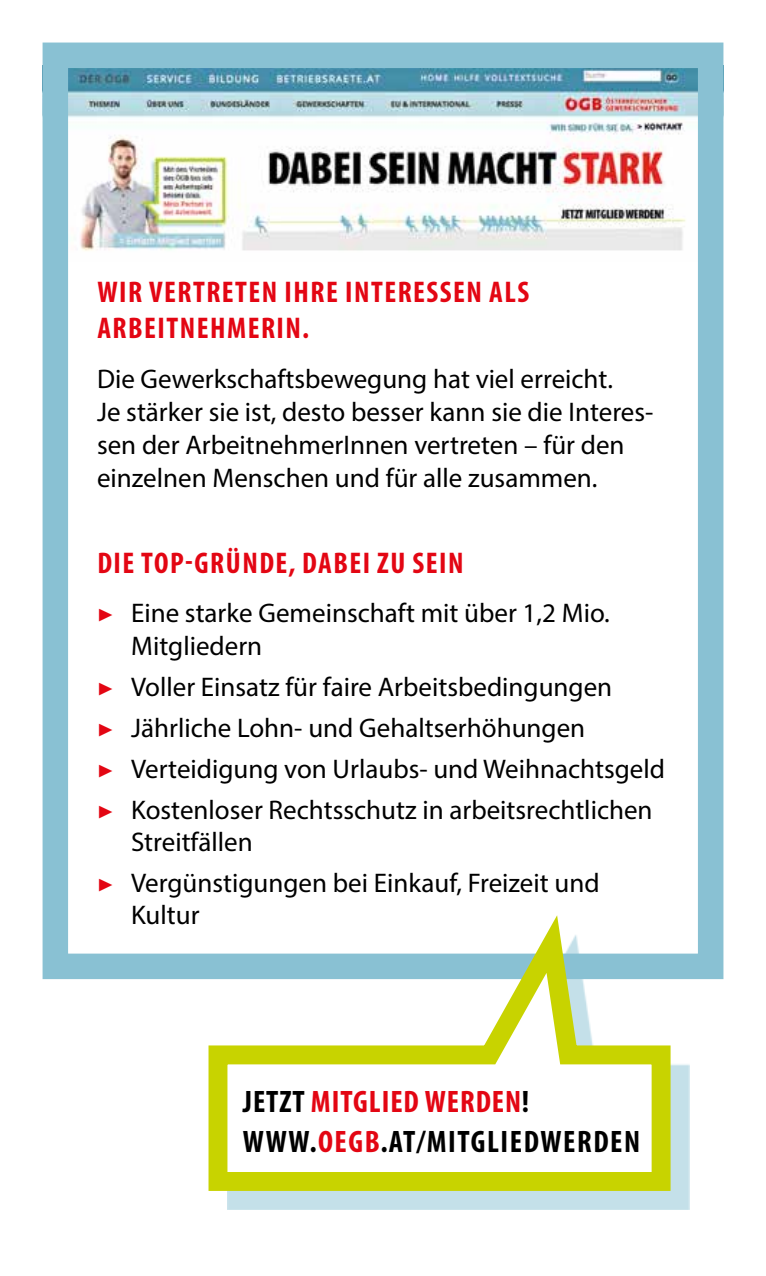
<style>
.page{position:relative;width:766px;height:1276px;background:#fff}
.page>*{position:absolute;margin:0;border:0;box-sizing:border-box;transform-origin:0 0}
.t1{font:700 condensed 31.2px/39.9px "Myriad Pro";letter-spacing:.035em;color:#000}
.t2{font:700 condensed 30px/36px "Myriad Pro";letter-spacing:.05em;color:#e30613}
.t3{font:27px/40.8px "Myriad Pro";color:#000}
.s1{font-family:"Minion Pro";font-weight:700;color:#e30613}
.s2{color:#e30613}
</style>
<div class="page">
<img style="left:70px;top:70px;width:626px;height:181px">
<div style="left:43px;top:43px;width:680px;height:936px;border:26px solid #89c1d3"></div>
<div style="left:227px;top:934px;width:462px;height:276px;background:#89c1d3;opacity:.5"></div>
<svg style="left:199px;top:915px;width:480px;height:285px"></svg>
<p class="t2" style="left:97px;top:273px;width:433px">WIR VERTRETEN IHRE INTERESSEN ALS<br>ARBEITNEHMERIN.</p>
<p class="t3" style="left:97px;top:362px;width:558px;line-height:33px">Die Gewerkschaftsbewegung hat viel erreicht.<br>Je stärker sie ist, desto besser kann sie die Interes&shy;sen der ArbeitnehmerInnen vertreten – für den einzelnen Menschen und für alle zusammen.</p>
<p class="t2" style="left:97px;top:544px;width:368px">DIE TOP-GRÜNDE, DABEI ZU SEIN</p>
<p class="t3" style="left:131px;top:597px;width:480px;line-height:32.4px;text-indent:-34px"><span class="s1">▶</span> Eine starke Gemeinschaft mit über 1,2 Mio.<br>Mitgliedern</p>
<p class="t3" style="left:97px;top:666px;width:569px"><span class="s1">▶</span> Voller Einsatz für faire Arbeitsbedingungen<br><span class="s1">▶</span> Jährliche Lohn- und Gehaltserhöhungen<br><span class="s1">▶</span> Verteidigung von Urlaubs- und Weihnachtsgeld <span class="s1">▶</span> Kostenloser Rechtsschutz in arbeitsrechtlichen</p>
<p class="t3" style="left:97px;top:821px;width:504px;text-indent:34px">Streitfällen<br><span class="s1">▶</span> Vergünstigungen bei Einkauf, Freizeit und</p>
<p class="t3" style="left:131px;top:894px;width:70px">Kultur</p>
<p class="t1" style="left:243px;top:1080px;width:398px">JETZT <span class="s2">MITGLIED WERDEN</span>!<br>WWW.<span class="s2">OEGB</span>.AT/MITGLIEDWERDEN</p>
</div>
